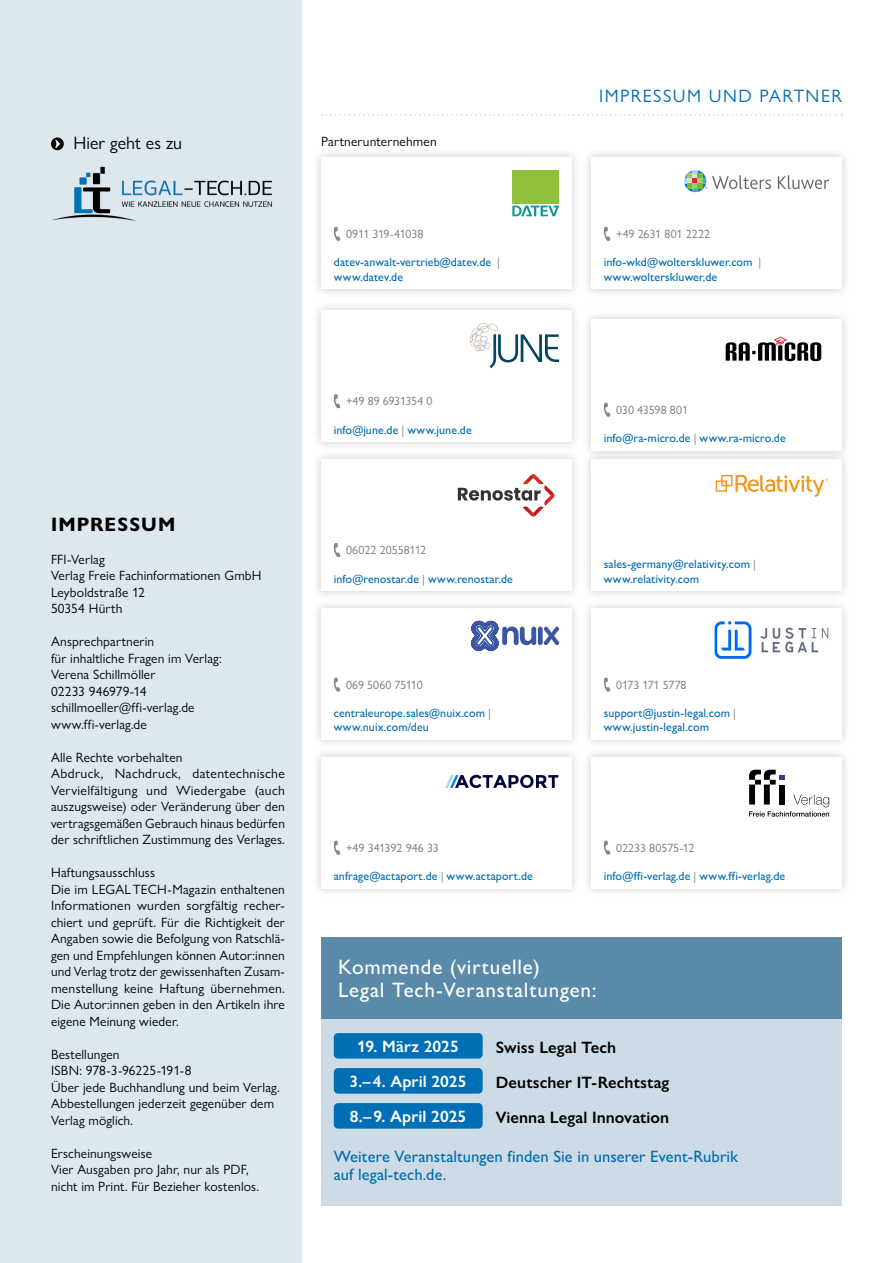
<style>
.page{position:relative;width:893px;height:1263px;background:#fff}
.page>*{position:absolute;margin:0;border:0;box-sizing:border-box;transform-origin:0 0}
.Infokasten_U{font:500 21px/22.5px "Gill Sans Nova";letter-spacing:.04em;color:#fff}
.Impressum{font:700 19.5px "Gill Sans Nova";letter-spacing:.055em;color:#000}
._0_HEAD{font:18px "Gill Sans Nova";letter-spacing:.08em;color:#006cb1}
.t1{font:18px "Gill Sans Nova";letter-spacing:.005em;color:#000}
.Veranstaltung{font:500 16.5px/18px "Gill Sans Nova";letter-spacing:.005em;color:#006cb1}
.Veranstaltung-2{font:600 16.5px "Gill Sans Nova";letter-spacing:.005em;color:#000}
.Veranstaltung_Datum{font:600 16.5px "Gill Sans Nova";letter-spacing:.005em;color:#fff}
.Impressum-2{font:13.5px/16.5px "Gill Sans Nova";letter-spacing:.01em;color:#000;text-align:justify}
.Visitenkarte{font:500 12px/14.2px "Gill Sans Nova";letter-spacing:.005em;color:#006cb1}
.Visitenkarte-2{font:12px "Gill Sans Nova";letter-spacing:-.005em;color:#7b7b7a}
.s1{font-weight:400;color:#7b7b7a}
</style>
<div class="page">
<div style="left:0;top:0;width:302px;height:1263px;background:#dde7ee"></div>
<svg style="left:322px;top:114px;width:520px;height:2px"></svg>
<div style="left:311px;top:148px;width:271px;height:151px;background:#000;opacity:.2"></div>
<div style="left:321px;top:157px;width:251px;height:132px;background:#fff"></div>
<svg style="left:334px;top:227px;width:6px;height:14px"></svg>
<div style="left:311px;top:450px;width:271px;height:151px;background:#000;opacity:.2"></div>
<div style="left:321px;top:459px;width:251px;height:132px;background:#fff"></div>
<svg style="left:334px;top:543px;width:6px;height:14px"></svg>
<div style="left:581px;top:148px;width:271px;height:151px;background:#000;opacity:.2"></div>
<div style="left:591px;top:157px;width:251px;height:132px;background:#fff"></div>
<svg style="left:604px;top:227px;width:6px;height:14px"></svg>
<div style="left:581px;top:598px;width:271px;height:152px;background:#000;opacity:.2"></div>
<div style="left:591px;top:608px;width:251px;height:132px;background:#fff"></div>
<svg style="left:604px;top:677px;width:6px;height:15px"></svg>
<div style="left:311px;top:747px;width:271px;height:151px;background:#000;opacity:.2"></div>
<div style="left:321px;top:757px;width:251px;height:132px;background:#fff"></div>
<svg style="left:334px;top:841px;width:6px;height:14px"></svg>
<div style="left:581px;top:309px;width:271px;height:151px;background:#000;opacity:.2"></div>
<div style="left:591px;top:319px;width:251px;height:132px;background:#fff"></div>
<svg style="left:604px;top:403px;width:6px;height:14px"></svg>
<div style="left:311px;top:301px;width:271px;height:151px;background:#000;opacity:.2"></div>
<div style="left:321px;top:310px;width:251px;height:132px;background:#fff"></div>
<svg style="left:334px;top:394px;width:6px;height:14px"></svg>
<svg style="left:512px;top:206px;width:47px;height:10px"></svg>
<div style="left:512px;top:170px;width:47px;height:33px;background:#91c13b"></div>
<div style="left:321px;top:1018px;width:521px;height:188px;background:#ccdbe5"></div>
<div style="left:334px;top:1033px;width:149px;height:25px;background:#006fb5;border-radius:4px"></div>
<div style="left:334px;top:1068px;width:149px;height:25px;background:#006fb5;border-radius:4px"></div>
<div style="left:334px;top:1103px;width:149px;height:25px;background:#006fb5;border-radius:4px"></div>
<div style="left:321px;top:937px;width:521px;height:81px;background:#598aaa"></div>
<svg style="left:51px;top:137px;width:13px;height:13px"></svg>
<svg style="left:55px;top:139px;width:5px;height:9px"></svg>
<img style="left:52px;top:166px;width:221px;height:55px">
<svg style="left:778px;top:175px;width:51px;height:14px"></svg>
<svg style="left:684px;top:170px;width:87px;height:22px"></svg>
<div style="left:581px;top:450px;width:271px;height:151px;background:#000;opacity:.2"></div>
<div style="left:591px;top:459px;width:251px;height:132px;background:#fff"></div>
<div style="left:311px;top:598px;width:271px;height:152px;background:#000;opacity:.2"></div>
<div style="left:321px;top:608px;width:251px;height:132px;background:#fff"></div>
<svg style="left:334px;top:677px;width:6px;height:15px"></svg>
<div style="left:581px;top:747px;width:271px;height:151px;background:#000;opacity:.2"></div>
<div style="left:591px;top:757px;width:251px;height:132px;background:#fff"></div>
<svg style="left:604px;top:841px;width:6px;height:14px"></svg>
<svg style="left:471px;top:621px;width:88px;height:30px"></svg>
<svg style="left:749px;top:770px;width:80px;height:47px"></svg>
<svg style="left:726px;top:337px;width:95px;height:24px"></svg>
<svg style="left:470px;top:323px;width:89px;height:45px"></svg>
<svg style="left:458px;top:474px;width:97px;height:43px"></svg>
<svg style="left:716px;top:475px;width:112px;height:22px"></svg>
<img style="left:714px;top:621px;width:115px;height:39px">
<svg style="left:445px;top:775px;width:113px;height:13px"></svg>
<p class="t1" style="left:73px;top:132px;width:110px">Hier geht es zu</p>
<p class="Impressum-2" style="left:321px;top:133px;width:117px">Partnerunternehmen</p>
<p class="Visitenkarte-2" style="left:346px;top:226px;width:79px">0911 319-41038</p>
<p class="Visitenkarte" style="left:334px;top:255px;width:168px">datev-anwalt-vertrieb@datev.de <span class="s1">| </span>www.datev.de</p>
<p class="_0_HEAD" style="left:599px;top:85px;width:244px">IMPRESSUM UND PARTNER</p>
<p class="Visitenkarte-2" style="left:616px;top:226px;width:96px">+49 2631 801 2222</p>
<p class="Visitenkarte" style="left:604px;top:255px;width:159px">info-wkd@wolterskluwer.com <span class="s1">| </span>www.wolterskluwer.de</p>
<p class="Impressum" style="left:51px;top:512px;width:126px">IMPRESSUM</p>
<p class="Impressum-2" style="left:51px;top:551px;width:55px">FFI-Verlag</p>
<p class="Impressum-2" style="left:51px;top:567px;width:212px">Verlag Freie Fachinformationen GmbH</p>
<p class="Impressum-2" style="left:51px;top:584px;width:96px">Leyboldstraße 12</p>
<p class="Impressum-2" style="left:51px;top:600px;width:73px">50354 Hürth</p>
<p class="Impressum-2" style="left:51px;top:633px;width:105px">Ansprechpartnerin</p>
<p class="Impressum-2" style="left:51px;top:650px;width:172px">für inhaltliche Fragen im Verlag:</p>
<p class="Impressum-2" style="left:51px;top:666px;width:106px">Verena Schillmöller</p>
<p class="Impressum-2" style="left:51px;top:683px;width:97px">02233 946979-14</p>
<p class="Impressum-2" style="left:51px;top:699px;width:145px">schillmoeller@ffi-verlag.de</p>
<p class="Impressum-2" style="left:51px;top:716px;width:97px">www.ffi-verlag.de</p>
<p class="Impressum-2" style="left:51px;top:749px;width:133px">Alle Rechte vorbehalten</p>
<p class="Impressum-2" style="left:51px;top:765px;width:235px">Abdruck, Nachdruck, datentechnische Vervielfältigung und Wiedergabe (auch auszugsweise) oder Veränderung über den vertragsgemäßen Gebrauch hinaus bedürfen der schriftlichen Zustimmung des Verlages.</p>
<p class="Impressum-2" style="left:51px;top:864px;width:106px">Haftungsausschluss</p>
<p class="Impressum-2" style="left:51px;top:881px;width:235px">Die im LEGALTECH-Magazin enthaltenen Informationen wurden sorgfältig recher&shy;chiert und geprüft. Für die Richtigkeit der Angaben sowie die Befolgung von Ratschlä&shy;gen und Empfehlungen können Autor:innen und Verlag trotz der gewissenhaften Zusam&shy;menstellung keine Haftung übernehmen.<br>Die Autor:innen geben in den Artikeln ihre eigene Meinung wieder.</p>
<p class="Impressum-2" style="left:51px;top:1046px;width:70px">Bestellungen</p>
<p class="Impressum-2" style="left:51px;top:1062px;width:142px">ISBN: 978-3-96225-191-8</p>
<p class="Impressum-2" style="left:51px;top:1079px;width:230px">Über jede Buchhandlung und beim Verlag.</p>
<p class="Impressum-2" style="left:51px;top:1095px;width:225px">Abbestellungen jederzeit gegenüber dem<br>Verlag möglich.</p>
<p class="Impressum-2" style="left:51px;top:1145px;width:103px">Erscheinungsweise</p>
<p class="Impressum-2" style="left:51px;top:1161px;width:210px">Vier Ausgaben pro Jahr, nur als PDF, nicht im Print. Für Bezieher kostenlos.</p>
<p class="Visitenkarte-2" style="left:346px;top:394px;width:88px">+49 89 6931354 0</p>
<p class="Visitenkarte" style="left:334px;top:422px;width:139px">info@june.de <span class="s1">|</span> www.june.de</p>
<p class="Visitenkarte-2" style="left:346px;top:543px;width:82px">06022 20558112</p>
<p class="Visitenkarte" style="left:334px;top:571px;width:181px">info@renostar.de <span class="s1">|</span> www.renostar.de</p>
<p class="Visitenkarte-2" style="left:346px;top:677px;width:78px">069 5060 75110</p>
<p class="Visitenkarte" style="left:334px;top:706px;width:159px">centraleurope.sales@nuix.com <span class="s1">| </span>www.nuix.com/deu</p>
<p class="Visitenkarte-2" style="left:616px;top:402px;width:73px">030 43598 801</p>
<p class="Visitenkarte" style="left:604px;top:431px;width:184px">info@ra-micro.de <span class="s1">|</span> www.ra-micro.de</p>
<p class="Visitenkarte" style="left:604px;top:557px;width:154px">sales-germany@relativity.com <span class="s1">| </span>www.relativity.com</p>
<p class="Visitenkarte-2" style="left:616px;top:677px;width:72px">0173 171 5778</p>
<p class="Visitenkarte" style="left:604px;top:706px;width:134px">support@justin-legal.com <span class="s1">| </span>www.justin-legal.com</p>
<p class="Visitenkarte-2" style="left:346px;top:840px;width:94px">+49 341392 946 33</p>
<p class="Visitenkarte" style="left:334px;top:869px;width:201px">anfrage@actaport.de <span class="s1">|</span> www.actaport.de</p>
<p class="Visitenkarte-2" style="left:616px;top:840px;width:80px">02233 80575-12</p>
<p class="Visitenkarte" style="left:604px;top:869px;width:183px">info@ffi-verlag.de <span class="s1">|</span> www.ffi-verlag.de</p>
<p class="Infokasten_U" style="left:338px;top:956px;width:260px">Kommende (virtuelle)<br>Legal Tech-Veranstaltungen:</p>
<p class="Veranstaltung_Datum" style="left:357px;top:1036px;width:103px">19. März 2025</p>
<p class="Veranstaltung-2" style="left:496px;top:1037px;width:122px">Swiss Legal Tech</p>
<p class="Veranstaltung_Datum" style="left:350px;top:1071px;width:118px">3.–4. April 2025</p>
<p class="Veranstaltung-2" style="left:496px;top:1072px;width:175px">Deutscher IT-Rechtstag</p>
<p class="Veranstaltung_Datum" style="left:350px;top:1106px;width:118px">8.–9. April 2025</p>
<p class="Veranstaltung-2" style="left:496px;top:1107px;width:175px">Vienna Legal Innovation</p>
<p class="Veranstaltung" style="left:334px;top:1147px;width:406px">Weitere Veranstaltungen finden Sie in unserer Event-Rubrik auf legal-tech.de.</p>
</div>
